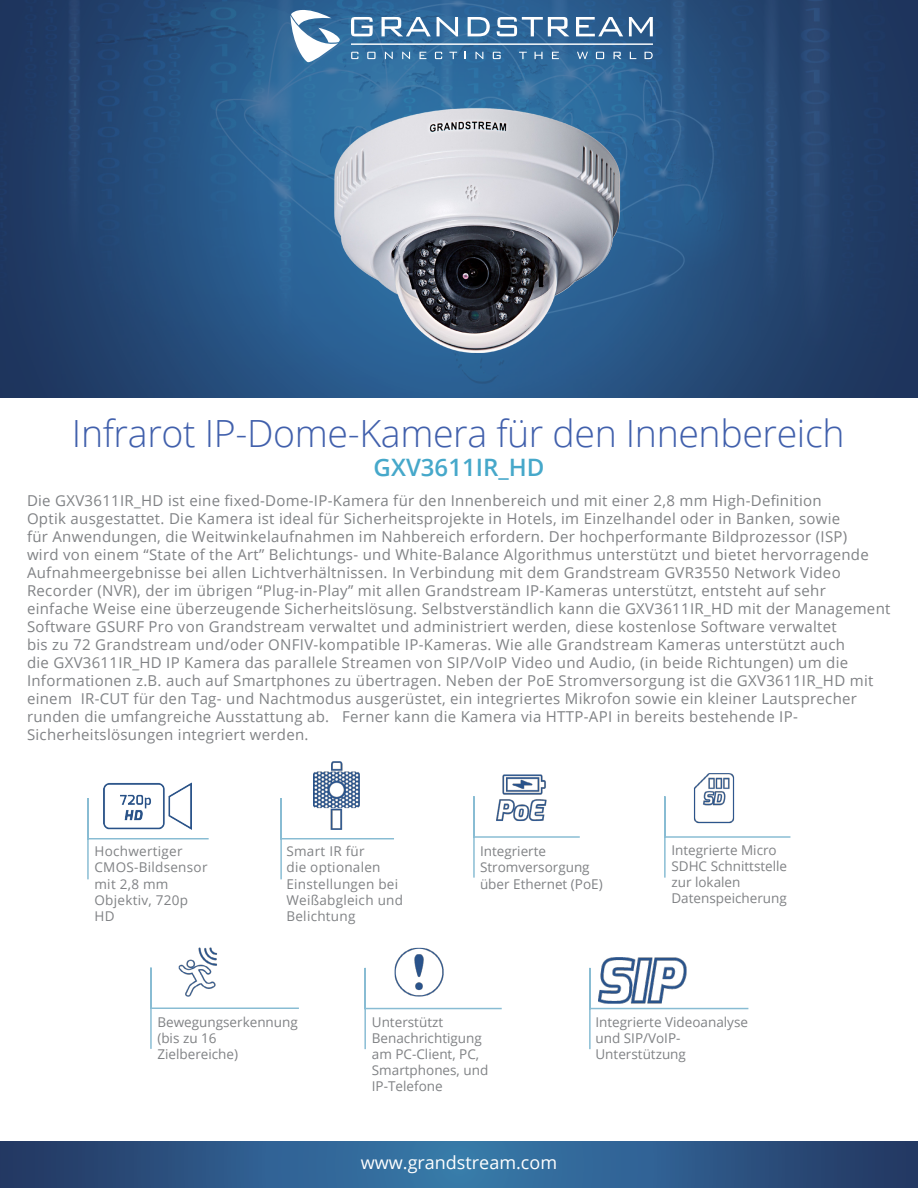
<style>
.page{position:relative;width:918px;height:1188px;background:#fff}
.page>*{position:absolute;margin:0;border:0;box-sizing:border-box;transform-origin:0 0}
.t1{font:300 37.5px "Open Sans";letter-spacing:-.01em;color:#4160ac}
.t2{font:600 24px "Open Sans";color:#46a8ca}
.t3{font:18px "Open Sans";color:#fff}
.t4{font:15px/18px "Open Sans";letter-spacing:.02em;color:#808285}
.t5{font:13.5px/16.2px "Open Sans";color:#808285}
.t6{font:13.5px/16.2px "Open Sans";letter-spacing:.02em;color:#808285}
</style>
<div class="page">
<img style="left:0;top:0;width:918px;height:397px">
<img style="left:327px;top:102px;width:301px;height:250px">
<svg style="left:291px;top:10px;width:49px;height:52px"></svg>
<svg style="left:351px;top:17px;width:22px;height:19px"></svg>
<svg style="left:382px;top:17px;width:49px;height:19px"></svg>
<svg style="left:437px;top:17px;width:21px;height:19px"></svg>
<svg style="left:468px;top:17px;width:22px;height:19px"></svg>
<svg style="left:497px;top:17px;width:72px;height:19px"></svg>
<svg style="left:576px;top:17px;width:47px;height:19px"></svg>
<svg style="left:629px;top:17px;width:24px;height:19px"></svg>
<svg style="left:351px;top:52px;width:7px;height:7px"></svg>
<svg style="left:367px;top:52px;width:9px;height:7px"></svg>
<svg style="left:385px;top:52px;width:8px;height:7px"></svg>
<svg style="left:402px;top:52px;width:8px;height:7px"></svg>
<svg style="left:420px;top:52px;width:6px;height:7px"></svg>
<svg style="left:435px;top:52px;width:7px;height:7px"></svg>
<svg style="left:449px;top:52px;width:8px;height:7px"></svg>
<svg style="left:476px;top:52px;width:7px;height:7px"></svg>
<svg style="left:493px;top:52px;width:8px;height:7px"></svg>
<svg style="left:519px;top:52px;width:8px;height:7px"></svg>
<svg style="left:535px;top:52px;width:8px;height:7px"></svg>
<svg style="left:552px;top:52px;width:7px;height:7px"></svg>
<svg style="left:645px;top:52px;width:8px;height:7px"></svg>
<svg style="left:596px;top:52px;width:8px;height:7px"></svg>
<svg style="left:614px;top:52px;width:7px;height:7px"></svg>
<svg style="left:630px;top:52px;width:6px;height:7px"></svg>
<svg style="left:577px;top:52px;width:11px;height:7px"></svg>
<hr style="left:351px;top:44px;width:302px;height:1px;background:#fff">
<img style="left:314px;top:761px;width:46px;height:36px">
<img style="left:502px;top:774px;width:44px;height:21px">
<img style="left:103px;top:782px;width:89px;height:15px">
<img style="left:693px;top:773px;width:42px;height:22px">
<img style="left:179px;top:947px;width:38px;height:19px">
<img style="left:601px;top:957px;width:85px;height:9px">
<svg style="left:0;top:1142px;width:918px;height:46px;background:#2d5988"></svg>
<svg style="left:87px;top:797px;width:122px;height:83px"></svg>
<svg style="left:280px;top:797px;width:114px;height:83px"></svg>
<svg style="left:473px;top:796px;width:107px;height:82px"></svg>
<svg style="left:664px;top:795px;width:127px;height:83px"></svg>
<svg style="left:150px;top:966px;width:149px;height:83px"></svg>
<svg style="left:364px;top:967px;width:138px;height:83px"></svg>
<svg style="left:589px;top:966px;width:160px;height:84px"></svg>
<img style="left:387px;top:947px;width:64px;height:57px">
<h1 class="t1" style="left:72px;top:407px;width:774px">Infrarot IP-Dome-Kamera für den Innenbereich</h1>
<h2 class="t2" style="left:374px;top:451px;width:172px">GXV3611IR_HD</h2>
<p class="t4" style="left:27px;top:491px;width:865px">Die GXV3611IR_HD ist eine fixed-Dome-IP-Kamera für den Innenbereich und mit einer 2,8 mm High-Definition<br>Optik ausgestattet. Die Kamera ist ideal für Sicherheitsprojekte in Hotels, im Einzelhandel oder in Banken, sowie<br>für Anwendungen, die Weitwinkelaufnahmen im Nahbereich erfordern. Der hochperformante Bildprozessor (ISP)<br>wird von einem “State of the Art” Belichtungs- und White-Balance Algorithmus unterstützt und bietet hervorragende Aufnahmeergebnisse bei allen Lichtverhältnissen. In Verbindung mit dem Grandstream GVR3550 Network Video Recorder (NVR), der im übrigen “Plug-in-Play” mit allen Grandstream IP-Kameras unterstützt, entsteht auf sehr einfache Weise eine überzeugende Sicherheitslösung. Selbstverständlich kann die GXV3611IR_HD mit der Management Software GSURF Pro von Grandstream verwaltet und administriert werden, diese kostenlose Software verwaltet<br>bis zu 72 Grandstream und/oder ONFIV-kompatible IP-Kameras. Wie alle Grandstream Kameras unterstützt auch<br>die GXV3611IR_HD IP Kamera das parallele Streamen von SIP/VoIP Video und Audio, (in beide Richtungen) um die Informationen z.B. auch auf Smartphones zu übertragen. Neben der PoE Stromversorgung ist die GXV3611IR_HD mit einem IR-CUT für den Tag- und Nachtmodus ausgerüstet, ein integriertes Mikrofon sowie ein kleiner Lautsprecher runden die umfangreiche Ausstattung ab. Ferner kann die Kamera via HTTP-API in bereits bestehende IP-Sicherheitslösungen integriert werden.</p>
<p class="t6" style="left:94px;top:843px;width:115px">Hochwertiger<br>CMOS-Bildsensor mit 2,8 mm<br>Objektiv, 720p<br>HD</p>
<p class="t6" style="left:286px;top:843px;width:118px">Smart IR für<br>die optionalen<br>Einstellungen bei<br>Weißabgleich und<br>Belichtung</p>
<p class="t5" style="left:480px;top:843px;width:124px">Integrierte<br>Stromversorgung über Ethernet (PoE)</p>
<p class="t5" style="left:671px;top:841px;width:117px">Integrierte Micro<br>SDHC Schnittstelle zur lokalen<br>Datenspeicherung</p>
<p class="t5" style="left:157px;top:1013px;width:142px">Bewegungserkennung (bis zu 16<br>Zielbereiche)</p>
<p class="t5" style="left:372px;top:1013px;width:118px">Unterstützt<br>Benachrichtigung am PC-Client, PC,<br>Smartphones, und<br>IP-Telefone</p>
<p class="t5" style="left:596px;top:1013px;width:154px">Integrierte Videoanalyse und SIP/VoIP-<br>Unterstützung</p>
<p class="t3" style="left:361px;top:1151px;width:198px">www.grandstream.com</p>
</div>
